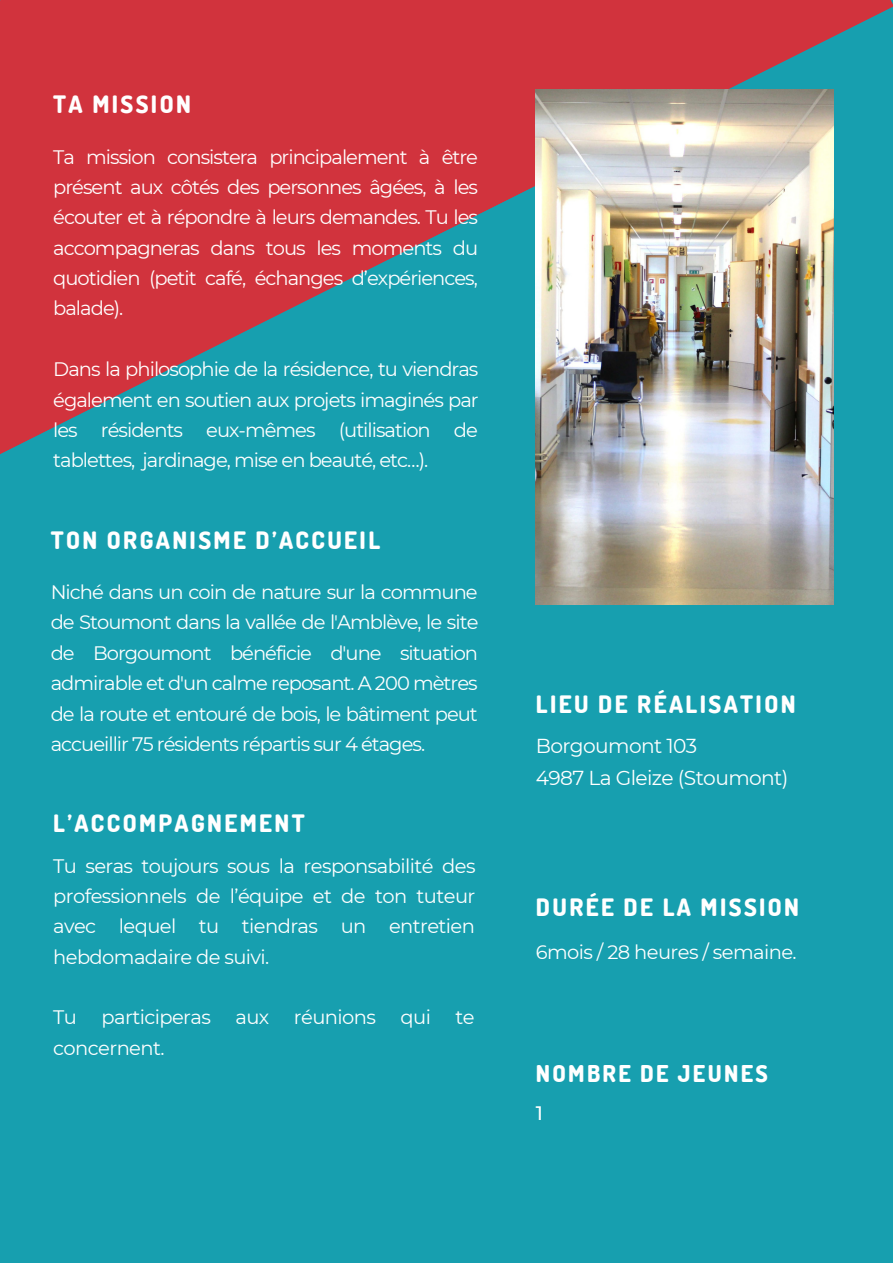
<style>
.page{position:relative;width:893px;height:1264px;background:#fff}
.page>*{position:absolute;margin:0;border:0;box-sizing:border-box;transform-origin:0 0}
.t1{font:800 24px "Dosis";letter-spacing:.1em;color:#fff}
.t2{font:800 23.1px "Dosis";letter-spacing:.1em;color:#fff}
.t3{font:20.25px/31.5px "Montserrat";letter-spacing:-.03em;color:#fff}
.t4{font:19.5px/30.3px "Montserrat";letter-spacing:-.05em;color:#fff;text-align:justify}
.t5{font:19.5px "Montserrat";letter-spacing:-.03em;color:#fff}
.t6{font:500 19.5px "Montserrat";color:#fff}
</style>
<div class="page">
<div style="left:0;top:0;width:892px;height:1262px;background:#179faf"></div>
<svg style="left:0;top:0;width:892px;height:454px;fill:#d1333d"></svg>
<img style="left:536px;top:89px;width:297px;height:515px">
<p class="t1" style="left:53px;top:88px;width:139px">TA MISSION</p>
<p class="t4" style="left:53px;top:141px;width:426px">Ta mission consistera principalement à être présent aux côtés des personnes âgées, à les écouter et à répondre à leurs demandes. Tu les accompagneras dans tous les moments du quotidien (petit café, échanges d’expériences, balade).</p>
<p class="t4" style="left:53px;top:354px;width:427px">Dans la philosophie de la résidence, tu viendras également en soutien aux projets imaginés par les résidents eux-mêmes (utilisation de tablettes, jardinage, mise en beauté, etc…).</p>
<p class="t1" style="left:51px;top:524px;width:331px">TON ORGANISME D’ACCUEIL</p>
<p class="t4" style="left:51px;top:577px;width:429px">Niché dans un coin de nature sur la commune de Stoumont dans la vallée de l'Amblève, le site de Borgoumont bénéficie d'une situation admirable et d'un calme reposant. A 200 mètres de la route et entouré de bois, le bâtiment peut accueillir 75 résidents répartis sur 4 étages.</p>
<p class="t1" style="left:53px;top:807px;width:253px">L’ACCOMPAGNEMENT</p>
<p class="t4" style="left:53px;top:850px;width:424px">Tu seras toujours sous la responsabilité des professionnels de l’équipe et de ton tuteur avec lequel tu tiendras un entretien hebdomadaire de suivi.</p>
<p class="t4" style="left:53px;top:1002px;width:25px">Tu</p>
<p class="t5" style="left:102px;top:1005px;width:111px">participeras</p>
<p class="t4" style="left:235px;top:1002px;width:35px">aux</p>
<p class="t5" style="left:294px;top:1005px;width:83px">réunions</p>
<p class="t4" style="left:400px;top:1002px;width:32px">qui</p>
<p class="t4" style="left:455px;top:1002px;width:21px">te</p>
<p class="t5" style="left:53px;top:1035px;width:113px">concernent.</p>
<p class="t1" style="left:536px;top:688px;width:261px">LIEU DE RÉALISATION</p>
<p class="t3" style="left:536px;top:730px;width:254px">Borgoumont 103<br>4987 La Gleize (Stoumont)</p>
<p class="t1" style="left:536px;top:891px;width:265px">DURÉE DE LA MISSION</p>
<p class="t5" style="left:536px;top:939px;width:262px">6mois / 28 heures / semaine.</p>
<p class="t2" style="left:536px;top:1057px;width:233px">NOMBRE DE JEUNES</p>
<p class="t6" style="left:536px;top:1100px;width:9px">1</p>
</div>
